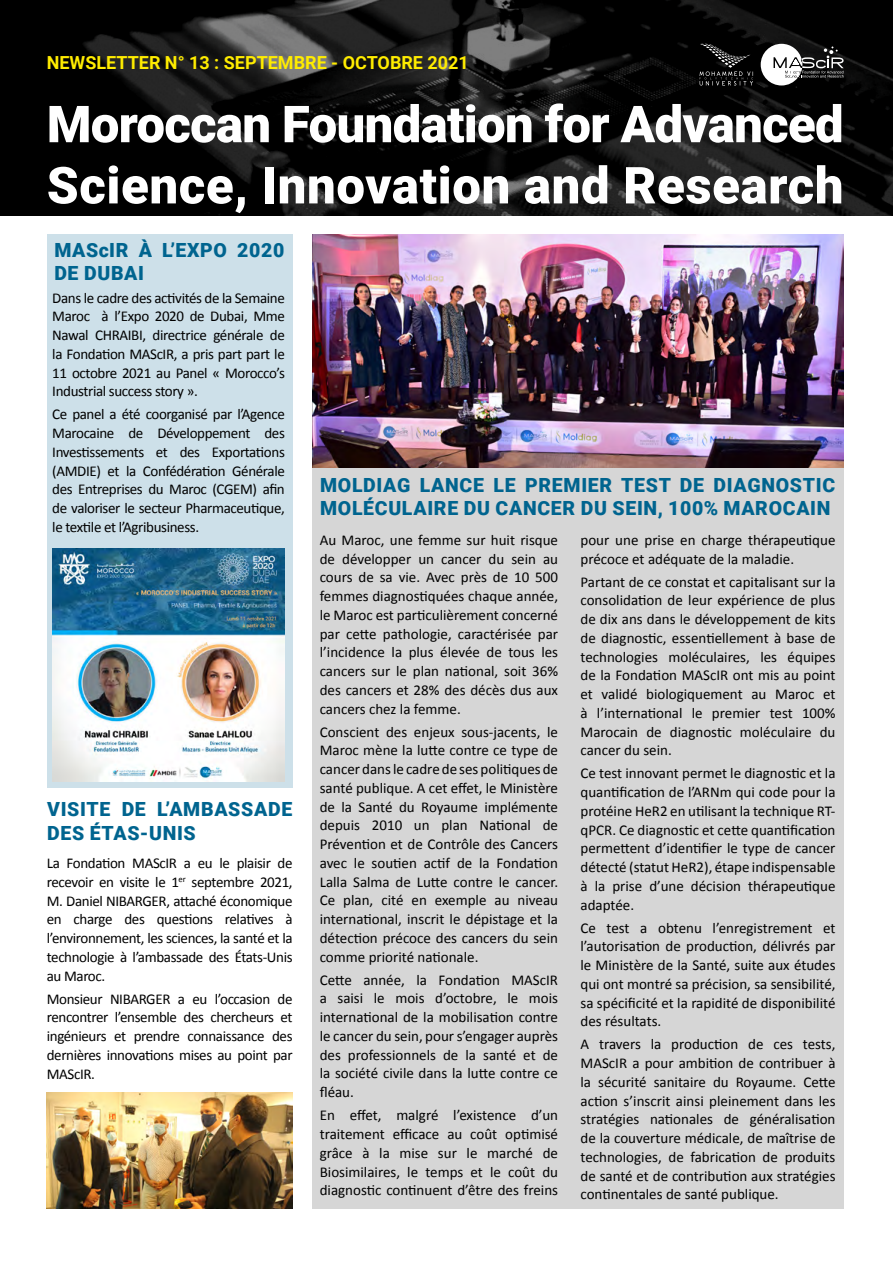
<style>
.page{position:relative;width:893px;height:1263px;background:#fff}
.page>*{position:absolute;margin:0;border:0;box-sizing:border-box;transform-origin:0 0}
.t1{font:900 51px/61.2px "Roboto";letter-spacing:-.015em;color:#fff}
.t2{font:900 19.5px/23.4px "Roboto";letter-spacing:.035em;color:#00648f}
.t3{font:700 18px "Roboto";color:#ffec00}
.t4{font:15px/18.8px "Calibri";color:#000;text-align:justify}
</style>
<div class="page">
<img style="left:0;top:0;width:893px;height:216px">
<svg style="left:761px;top:44px;width:83px;height:41px"></svg>
<svg style="left:699px;top:44px;width:54px;height:41px;background:#1b1b1b"></svg>
<div style="left:47px;top:235px;width:246px;height:553px;background:#cde0e9"></div>
<div style="left:312px;top:436px;width:532px;height:773px;background:#d6d6d6"></div>
<img style="left:312px;top:235px;width:532px;height:233px">
<img style="left:52px;top:549px;width:233px;height:232px">
<img style="left:47px;top:1093px;width:246px;height:116px">
<p class="t3" style="left:47px;top:50px;width:424px">NEWSLETTER N° 13 : SEPTEMBRE - OCTOBRE 2021</p>
<h1 class="t1" style="left:47px;top:92px;width:798px">Moroccan Foundation for Advanced<br>Science, Innovation and Research</h1>
<h2 class="t2" style="left:54px;top:238px;width:232px">MAScIR À L’EXPO 2020<br>DE DUBAI</h2>
<p class="t4" style="left:52px;top:288px;width:234px">Dans le cadre des activités de la Semaine Maroc à l’Expo 2020 de Dubai, Mme Nawal CHRAIBI, directrice générale de la Fondation MAScIR, a pris part part le 11 octobre 2021 au Panel « Morocco’s Industrial success story ».</p>
<p class="t4" style="left:52px;top:404px;width:234px">Ce panel a été coorganisé par l’Agence Marocaine de Développement des Investissements et des Exportations (AMDIE) et la Confédération Générale des Entreprises du Maroc (CGEM) afin de valoriser le secteur Pharmaceutique, le textile et l’Agribusiness.</p>
<h2 class="t2" style="left:47px;top:797px;width:247px">VISITE DE L’AMBASSADE<br>DES ÉTAS-UNIS</h2>
<p class="t4" style="left:47px;top:853px;width:247px">La Fondation MAScIR a eu le plaisir de recevoir en visite le 1<sup>er</sup> septembre 2021, M. Daniel NIBARGER, attaché économique en charge des questions relatives à l’environnement, les sciences, la santé et la technologie à l’ambassade des États-Unis au Maroc.</p>
<p class="t4" style="left:47px;top:989px;width:247px">Monsieur NIBARGER a eu l’occasion de rencontrer l’ensemble des chercheurs et ingénieurs et prendre connaissance des dernières innovations mises au point par MAScIR.</p>
<h2 class="t2" style="left:320px;top:473px;width:517px">MOLDIAG LANCE LE PREMIER TEST DE DIAGNOSTIC<br>MOLÉCULAIRE DU CANCER DU SEIN, 100% MAROCAIN</h2>
<p class="t4" style="left:320px;top:530px;width:240px">Au Maroc, une femme sur huit risque de développer un cancer du sein au cours de sa vie. Avec près de 10 500 femmes diagnostiquées chaque année, le Maroc est particulièrement concerné par cette pathologie, caractérisée par l’incidence la plus élevée de tous les cancers sur le plan national, soit 36% des cancers et 28% des décès dus aux cancers chez la femme.</p>
<p class="t4" style="left:320px;top:722px;width:240px">Conscient des enjeux sous-jacents, le Maroc mène la lutte contre ce type de cancer dans le cadre de ses politiques de santé publique. A cet effet, le Ministère de la Santé du Royaume implémente depuis 2010 un plan National de Prévention et de Contrôle des Cancers avec le soutien actif de la Fondation Lalla Salma de Lutte contre le cancer.<br>Ce plan, cité en exemple au niveau international, inscrit le dépistage et la détection précoce des cancers du sein comme priorité nationale.</p>
<p class="t4" style="left:320px;top:970px;width:240px">Cette année, la Fondation MAScIR a saisi le mois d’octobre, le mois international de la mobilisation contre le cancer du sein, pour s’engager auprès des professionnels de la santé et de la société civile dans la lutte contre ce fléau.</p>
<p class="t4" style="left:320px;top:1105px;width:240px">En effet, malgré l’existence d’un traitement efficace au coût optimisé grâce à la mise sur le marché de Biosimilaires, le temps et le coût du diagnostic continuent d’être des freins</p>
<p class="t4" style="left:580px;top:530px;width:256px">pour une prise en charge thérapeutique précoce et adéquate de la maladie.</p>
<p class="t4" style="left:580px;top:572px;width:257px">Partant de ce constat et capitalisant sur la consolidation de leur expérience de plus de dix ans dans le développement de kits de diagnostic, essentiellement à base de technologies moléculaires, les équipes de la Fondation MAScIR ont mis au point et validé biologiquement au Maroc et à l’international le premier test 100% Marocain de diagnostic moléculaire du cancer du sein.</p>
<p class="t4" style="left:580px;top:764px;width:257px">Ce test innovant permet le diagnostic et la quantification de l’ARNm qui code pour la protéine HeR2 en utilisant la technique RT&shy;qPCR. Ce diagnostic et cette quantification permettent d’identifier le type de cancer détecté (statut HeR2), étape indispensable à la prise d’une décision thérapeutique adaptée.</p>
<p class="t4" style="left:580px;top:918px;width:257px">Ce test a obtenu l’enregistrement et l’autorisation de production, délivrés par le Ministère de la Santé, suite aux études qui ont montré sa précision, sa sensibilité, sa spécificité et la rapidité de disponibilité des résultats.</p>
<p class="t4" style="left:580px;top:1035px;width:257px">A travers la production de ces tests, MAScIR a pour ambition de contribuer à la sécurité sanitaire du Royaume. Cette action s’inscrit ainsi pleinement dans les stratégies nationales de généralisation de la couverture médicale, de maîtrise de technologies, de fabrication de produits de santé et de contribution aux stratégies continentales de santé publique.</p>
</div>
